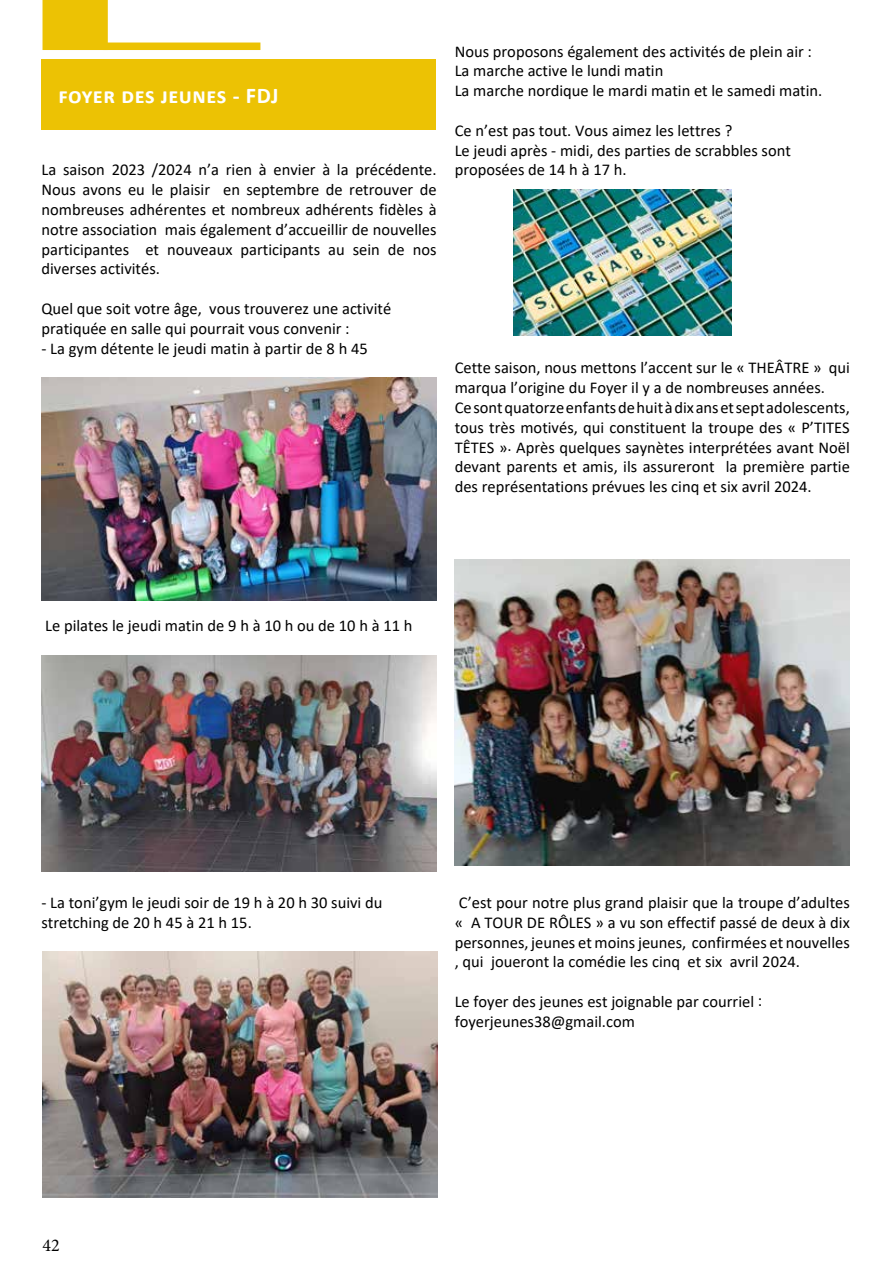
<style>
.page{position:relative;width:893px;height:1263px;background:#fff}
.page>*{position:absolute;margin:0;border:0;box-sizing:border-box;transform-origin:0 0}
.t1{font:700 22.5px "Calibri";letter-spacing:.025em;color:#fff}
.t2{font:18px "Minion Pro";color:#000}
.t3{font:16.5px/19.8px "Calibri";color:#000}
</style>
<div class="page">
<div style="left:103px;top:43px;width:157px;height:7px;background:#ecc204"></div>
<div style="left:43px;top:0;width:65px;height:50px;background:#ecc204"></div>
<div style="left:41px;top:60px;width:395px;height:70px;background:#ecc204"></div>
<img style="left:41px;top:378px;width:395px;height:223px">
<img style="left:41px;top:656px;width:395px;height:215px">
<img style="left:43px;top:951px;width:394px;height:247px">
<img style="left:454px;top:559px;width:396px;height:306px">
<img style="left:513px;top:190px;width:218px;height:146px">
<h1 class="t1" style="left:58px;top:80px;width:222px">foyer des jeunes - FDJ</h1>
<p class="t3" style="left:41px;top:160px;width:397px;text-align:justify">La saison 2023 /2024 n’a rien à envier à la précédente.<br>Nous avons eu le plaisir en septembre de retrouver de nombreuses adhérentes et nombreux adhérents fidèles à notre association mais également d’accueillir de nouvelles participantes et nouveaux participants au sein de nos diverses activités.</p>
<p class="t3" style="left:41px;top:298px;width:351px">Quel que soit votre âge, vous trouverez une activité pratiquée en salle qui pourrait vous convenir :</p>
<p class="t3" style="left:41px;top:338px;width:328px">- La gym détente le jeudi matin à partir de 8 h 45</p>
<p class="t3" style="left:455px;top:41px;width:369px">Nous proposons également des activités de plein air :<br>La marche active le lundi matin<br>La marche nordique le mardi matin et le samedi matin.</p>
<p class="t3" style="left:455px;top:120px;width:338px">Ce n’est pas tout. Vous aimez les lettres ?<br>Le jeudi après - midi, des parties de scrabbles sont proposées de 14 h à 17 h.</p>
<p class="t3" style="left:455px;top:358px;width:397px">Cette saison, nous mettons l’accent sur le « THEÂTRE » qui marqua l’origine du Foyer il y a de nombreuses années.<br>Ce sont quatorze enfants de huit à dix ans et sept adolescents, tous très motivés, qui constituent la troupe des « P’TITES TÊTES ». Après quelques saynètes interprétées avant Noël devant parents et amis, ils assureront la première partie des représentations prévues les cinq et six avril 2024.</p>
<p class="t3" style="left:45px;top:615px;width:369px">Le pilates le jeudi matin de 9 h à 10 h ou de 10 h à 11 h</p>
<p class="t3" style="left:41px;top:892px;width:343px">- La toni’gym le jeudi soir de 19 h à 20 h 30 suivi du stretching de 20 h 45 à 21 h 15.</p>
<p class="t3" style="left:455px;top:892px;width:397px;text-align:justify">C’est pour notre plus grand plaisir que la troupe d’adultes « A TOUR DE RÔLES » a vu son effectif passé de deux à dix personnes, jeunes et moins jeunes, confirmées et nouvelles , qui joueront la comédie les cinq et six avril 2024.</p>
<p class="t3" style="left:455px;top:991px;width:309px">Le foyer des jeunes est joignable par courriel : foyerjeunes38@gmail.com</p>
<p class="t2" style="left:43px;top:1233px;width:19px">42</p>
</div>
